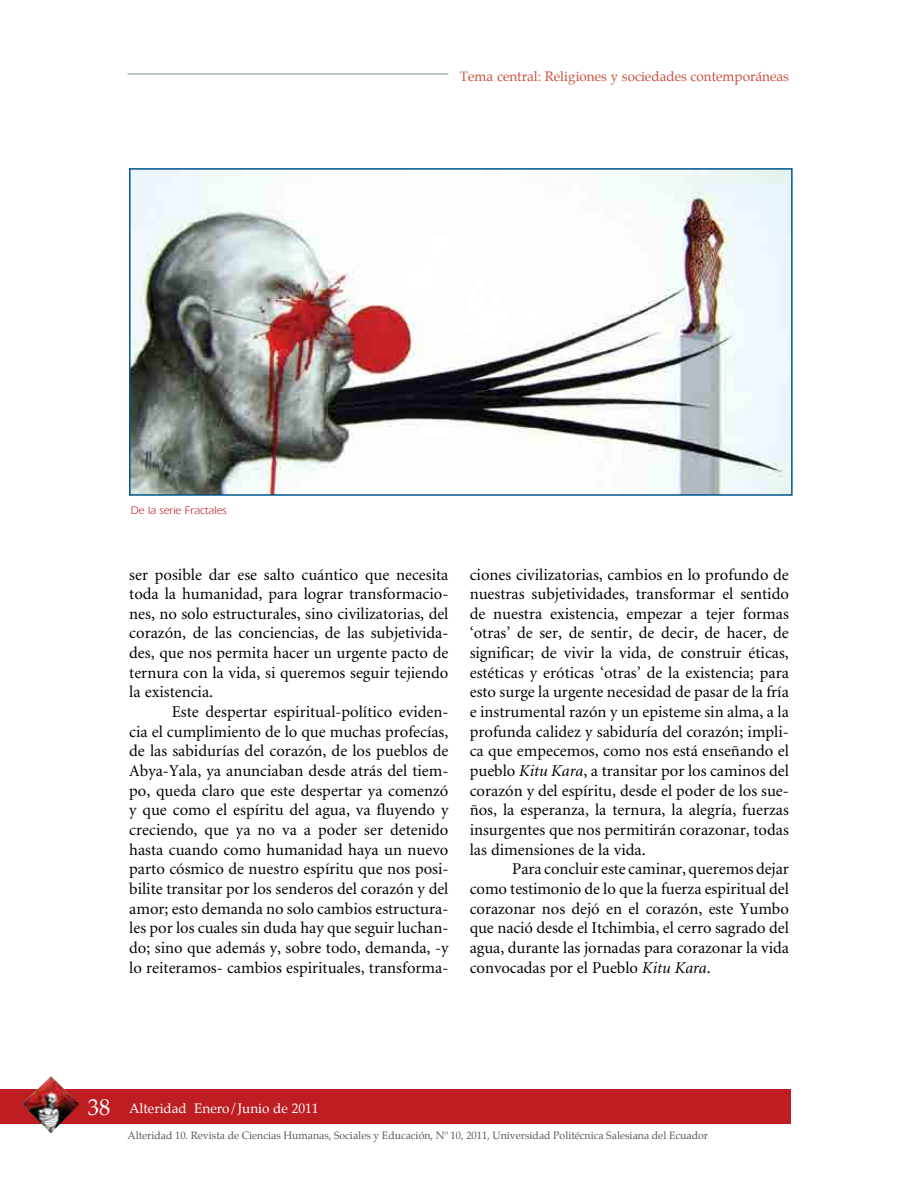
<style>
.page{position:relative;width:918px;height:1188px;background:#fff}
.page>*{position:absolute;margin:0;border:0;box-sizing:border-box;transform-origin:0 0}
.t1{font:16.5px/19.6px "Minion";color:#000;text-align:justify}
.t2{font:13.5px "Palatino";color:#c8503b}
.t3{font:13.5px "Palatino";color:#fff}
.t4{font:11.25px "Aquiline";color:#be1d22}
.t5{font:10.5px "Palatino";color:#58595b}
.s1{font-style:italic}
.s2{font-size:22.5px}
</style>
<div class="page">
<hr style="left:128px;top:74px;width:320px;height:1px;background:#6e948e">
<div style="left:0;top:1090px;width:791px;height:34px;background:#be1d22"></div>
<img style="left:22px;top:1076px;width:58px;height:57px">
<img style="left:132px;top:171px;width:658px;height:322px">
<div style="left:129px;top:168px;width:664px;height:328px;border:2px solid #00548c"></div>
<p class="t2" style="left:460px;top:68px;width:331px">Tema central: Religiones y sociedades contemporáneas</p>
<p class="t4" style="left:131px;top:504px;width:97px">De la serie Fractales</p>
<p class="t1" style="left:129px;top:565px;width:321px">ser posible dar ese salto cuántico que necesita toda la humanidad, para lograr transformacio&shy;nes, no solo estructurales, sino civilizatorias, del corazón, de las conciencias, de las subjetivida&shy;des, que nos permita hacer un urgente pacto de ternura con la vida, si queremos seguir tejiendo la existencia.</p>
<p class="t1" style="left:129px;top:703px;width:321px;text-indent:43px">Este despertar espiritual-político eviden&shy;cia el cumplimiento de lo que muchas profecías, de las sabidurías del corazón, de los pueblos de Abya-Yala, ya anunciaban desde atrás del tiem&shy;po, queda claro que este despertar ya comenzó y que como el espíritu del agua, va fluyendo y creciendo, que ya no va a poder ser detenido hasta cuando como humanidad haya un nuevo parto cósmico de nuestro espíritu que nos posi&shy;bilite transitar por los senderos del corazón y del amor; esto demanda no solo cambios estructura&shy;les por los cuales sin duda hay que seguir luchan&shy;do; sino que además y, sobre todo, demanda, -y lo reiteramos- cambios espirituales, transforma-</p>
<p class="t1" style="left:470px;top:565px;width:321px">ciones civilizatorias, cambios en lo profundo de nuestras subjetividades, transformar el sentido de nuestra existencia, empezar a tejer formas ‘otras’ de ser, de sentir, de decir, de hacer, de significar; de vivir la vida, de construir éticas, estéticas y eróticas ‘otras’ de la existencia; para esto surge la urgente necesidad de pasar de la fría e instrumental razón y un episteme sin alma, a la profunda calidez y sabiduría del corazón; impli&shy;ca que empecemos, como nos está enseñando el pueblo <span class="s1">Kitu Kara</span>, a transitar por los caminos del corazón y del espíritu, desde el poder de los sue&shy;ños, la esperanza, la ternura, la alegría, fuerzas insurgentes que nos permitirán corazonar, todas las dimensiones de la vida.</p>
<p class="t1" style="left:470px;top:860px;width:321px;text-indent:43px">Para concluir este caminar, queremos dejar como testimonio de lo que la fuerza espiritual del corazonar nos dejó en el corazón, este Yumbo que nació desde el Itchimbia, el cerro sagrado del agua, durante las jornadas para corazonar la vida convocadas por el Pueblo <span class="s1">Kitu Kara</span>.</p>
<p class="t3" style="left:88px;top:1101px;width:232px"><span class="s2">38</span> Alteridad Enero/Junio de 2011</p>
<p class="t5" style="left:128px;top:1130px;width:582px">Alteridad 10. Revista de Ciencias Humanas, Sociales y Educación, Nº 10, 2011, Universidad Politécnica Salesiana del Ecuador</p>
</div>
